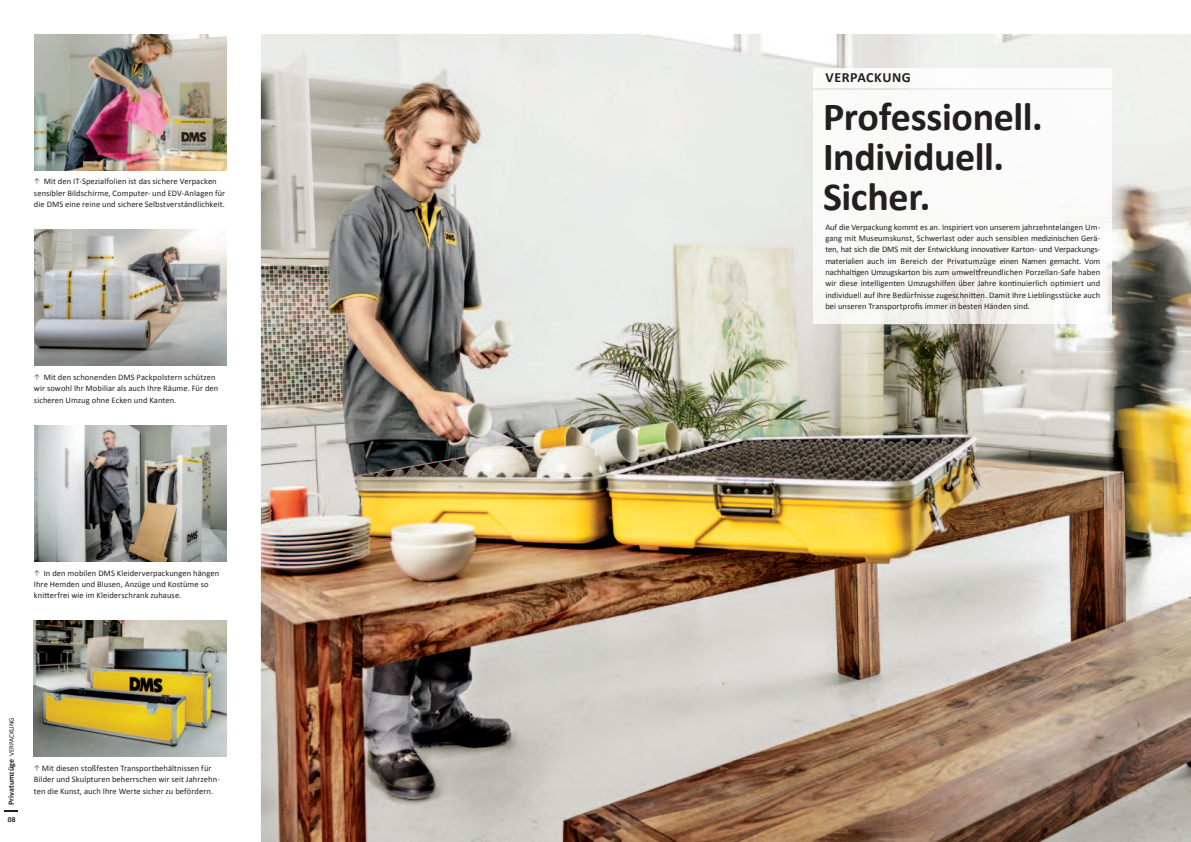
<style>
.page{position:relative;width:1191px;height:842px;background:#fff}
.page>*{position:absolute;margin:0;border:0;box-sizing:border-box;transform-origin:0 0}
.t1{font:700 40px/39.7px "Calibri";letter-spacing:-.01em;color:#231f20}
.t2{font:700 14px "Calibri";letter-spacing:.035em;color:#231f20}
.t3{font:8.5px/11.3px "Calibri";letter-spacing:.01em;color:#231f20}
.t4{font:700 8px "Calibri";color:#231f20}
.t5{font:700 7.5px "Calibri";color:#231f20}
.s1{font-weight:700;font-size:7px;color:#808285}
.s2{font-weight:400;font-size:7px}
</style>
<div class="page">
<img style="left:261px;top:34px;width:930px;height:808px">
<img style="left:814px;top:91px;width:297px;height:232px">
<img style="left:814px;top:68px;width:297px;height:20px">
<svg style="left:5px;top:810px;width:13px;height:1px"></svg>
<img style="left:34px;top:425px;width:193px;height:136px">
<img style="left:34px;top:230px;width:193px;height:136px">
<img style="left:34px;top:34px;width:193px;height:136px">
<img style="left:34px;top:621px;width:193px;height:136px">
<p class="t3" style="left:34px;top:175px;width:193px"><span class="s1">↑</span> Mit den IT-Spezialfolien ist das sichere Verpacken sensibler Bildschirme, Computer- und EDV-Anlagen für die DMS eine reine und sichere Selbstverständlichkeit.</p>
<p class="t3" style="left:34px;top:371px;width:186px"><span class="s1">↑</span> Mit den schonenden DMS Packpolstern schützen wir sowohl Ihr Mobiliar als auch Ihre Räume. Für den sicheren Umzug ohne Ecken und Kanten.</p>
<p class="t3" style="left:34px;top:567px;width:187px"><span class="s1">↑</span> In den mobilen DMS Kleiderverpackungen hängen<br>Ihre Hemden und Blusen, Anzüge und Kostüme so knitterfrei wie im Kleiderschrank zuhause.</p>
<p class="t4" style="left:6px;top:805px;width:89px;rotate:-90deg">Privatumzüge <span class="s2">VERPACKUNG</span></p>
<p class="t5" style="left:8px;top:815px;width:9px">08</p>
<p class="t3" style="left:34px;top:762px;width:187px"><span class="s1">↑</span> Mit diesen stoßfesten Transportbehältnissen für<br>Bilder und Skulpturen beherrschen wir seit Jahrzehn&shy;ten die Kunst, auch Ihre Werte sicher zu befördern.</p>
<h2 class="t2" style="left:825px;top:69px;width:87px">VERPACKUNG</h2>
<h1 class="t1" style="left:823px;top:95px;width:221px">Professionell.<br>Individuell.<br>Sicher.</h1>
<p class="t3" style="left:825px;top:221px;width:276px;text-align:justify">Auf die Verpackung kommt es an. Inspiriert von unserem jahrzehntelangen Um&shy;gang mit Museumskunst, Schwerlast oder auch sensiblen medizinischen Gerä&shy;ten, hat sich die DMS mit der Entwicklung innovativer Karton- und Verpackungs&shy;materialien auch im Bereich der Privatumzüge einen Namen gemacht. Vom nachhaltigen Umzugskarton bis zum umweltfreundlichen Porzellan-Safe haben wir diese intelligenten Umzugshilfen über Jahre kontinuierlich optimiert und individuell auf Ihre Bedürfnisse zugeschnitten. Damit Ihre Lieblingsstücke auch bei unseren Transportprofis immer in besten Händen sind.</p>
</div>
